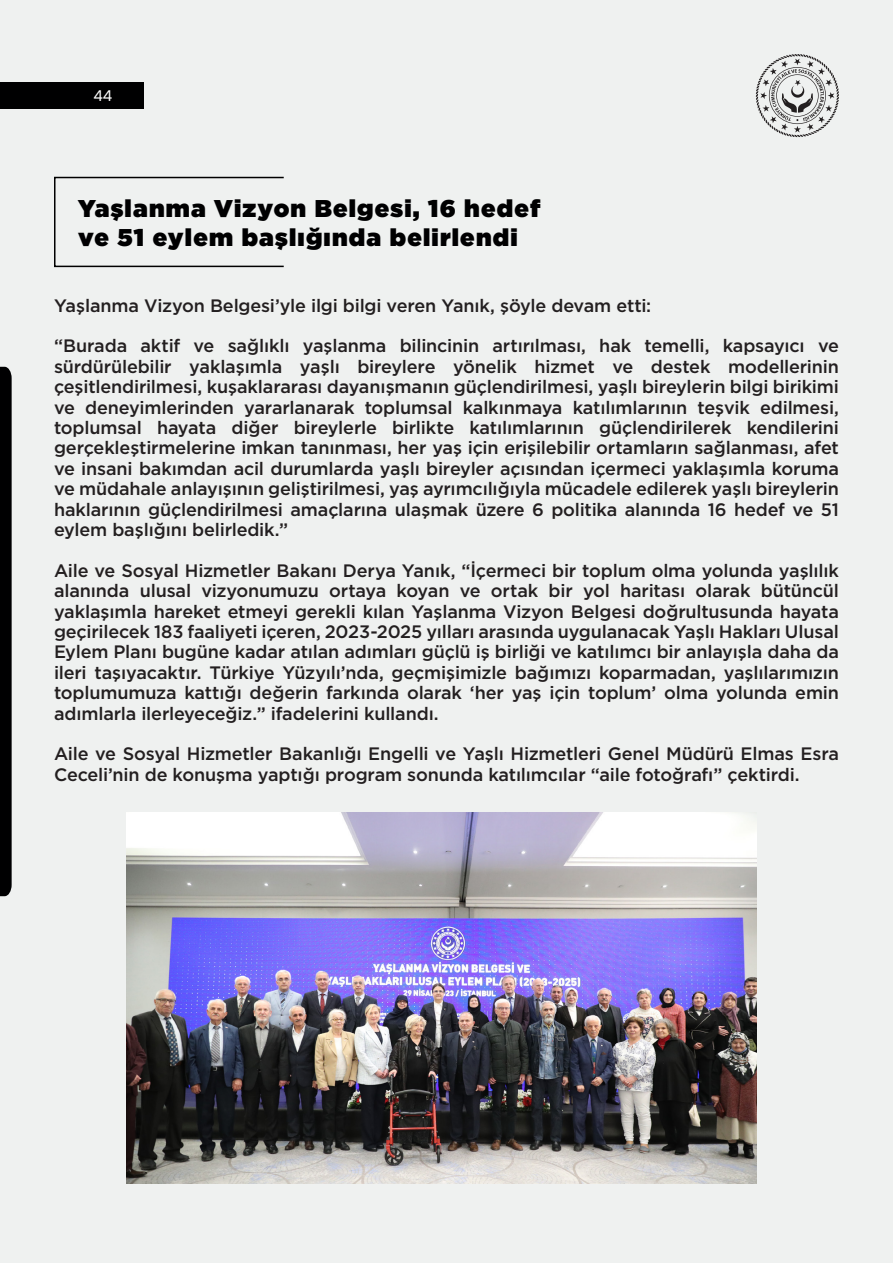
<style>
.page{position:relative;width:893px;height:1263px;background:#eff1f0}
.page>*{position:absolute;margin:0;border:0;box-sizing:border-box;transform-origin:0 0}
.t1{font:900 24.3px/29.1px "Gotham";letter-spacing:.05em;color:#000001}
.t2{font:500 18px/20.4px "Gotham";letter-spacing:-.01em;color:#231f20;text-align:justify}
.t3{font:15px "Poppins";color:#fff}
</style>
<div class="page">
<svg style="left:756px;top:54px;width:83px;height:83px"></svg>
<div style="left:0;top:82px;width:143px;height:27px;background:#000001"></div>
<svg style="left:0;top:367px;width:12px;height:529px;background:#080809"></svg>
<div style="left:54px;top:177px;width:230px;height:90px;border:2px solid #000"></div>
<img style="left:126px;top:812px;width:630px;height:371px">
<p class="t3" style="left:93px;top:87px;width:20px">44</p>
<p class="t1" style="left:78px;top:194px;width:464px">Yaşlanma Vizyon Belgesi, 16 hedef ve 51 eylem başlığında belirlendi</p>
<p class="t2" style="left:54px;top:295px;width:599px">Yaşlanma Vizyon Belgesi’yle ilgi bilgi veren Yanık, şöyle devam etti:</p>
<p class="t2" style="left:54px;top:335px;width:786px">“Burada aktif ve sağlıklı yaşlanma bilincinin artırılması, hak temelli, kapsayıcı ve sürdürülebilir yaklaşımla yaşlı bireylere yönelik hizmet ve destek modellerinin çeşitlendirilmesi, kuşaklararası dayanışmanın güçlendirilmesi, yaşlı bireylerin bilgi birikimi ve deneyimlerinden yararlanarak toplumsal kalkınmaya katılımlarının teşvik edilmesi, toplumsal hayata diğer bireylerle birlikte katılımlarının güçlendirilerek kendilerini gerçekleştirmelerine imkan tanınması, her yaş için erişilebilir ortamların sağlanması, afet ve insani bakımdan acil durumlarda yaşlı bireyler açısından içermeci yaklaşımla koruma ve müdahale anlayışının geliştirilmesi, yaş ayrımcılığıyla mücadele edilerek yaşlı bireylerin haklarının güçlendirilmesi amaçlarına ulaşmak üzere 6 politika alanında 16 hedef ve 51 eylem başlığını belirledik.”</p>
<p class="t2" style="left:54px;top:560px;width:786px">Aile ve Sosyal Hizmetler Bakanı Derya Yanık, “İçermeci bir toplum olma yolunda yaşlılık alanında ulusal vizyonumuzu ortaya koyan ve ortak bir yol haritası olarak bütüncül yaklaşımla hareket etmeyi gerekli kılan Yaşlanma Vizyon Belgesi doğrultusunda hayata geçirilecek 183 faaliyeti içeren, 2023-2025 yılları arasında uygulanacak Yaşlı Hakları Ulusal Eylem Planı bugüne kadar atılan adımları güçlü iş birliği ve katılımcı bir anlayışla daha da ileri taşıyacaktır. Türkiye Yüzyılı’nda, geçmişimizle bağımızı koparmadan, yaşlılarımızın toplumumuza kattığı değerin farkında olarak ‘her yaş için toplum’ olma yolunda emin adımlarla ilerleyeceğiz.” ifadelerini kullandı.</p>
<p class="t2" style="left:54px;top:743px;width:786px">Aile ve Sosyal Hizmetler Bakanlığı Engelli ve Yaşlı Hizmetleri Genel Müdürü Elmas Esra<br>Ceceli’nin de konuşma yaptığı program sonunda katılımcılar “aile fotoğrafı” çektirdi.</p>
</div>
